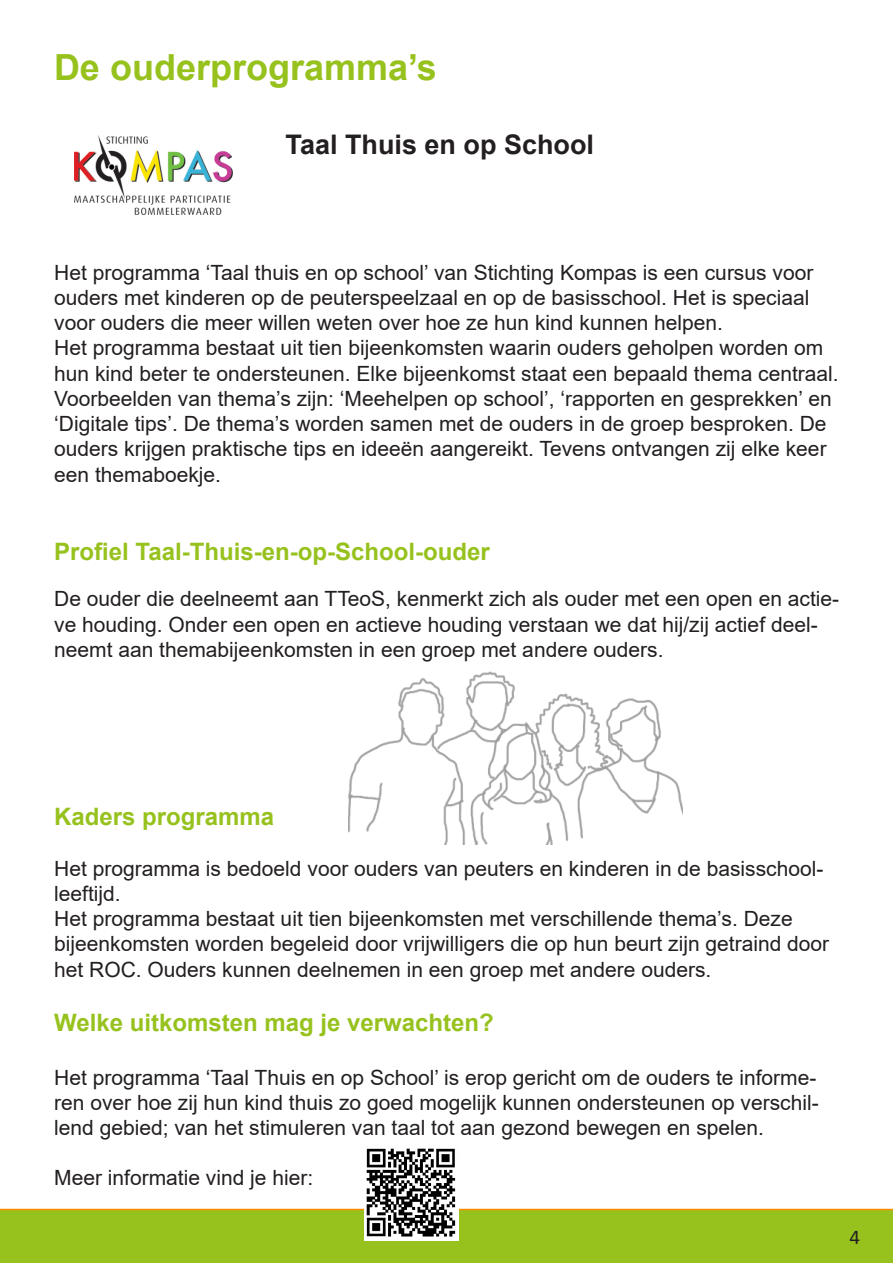
<style>
.page{position:relative;width:893px;height:1263px;background:#fff}
.page>*{position:absolute;margin:0;border:0;box-sizing:border-box;transform-origin:0 0}
.t1{font:700 36px "Arial";color:#97c21e}
.t2{font:700 27px "Arial";color:#231f20}
.t3{font:700 24px "Arial";color:#97c21e}
.t4{font:21px/25.2px "Arial";color:#231f20}
.t5{font:21px "Calibri";color:#231f20}
</style>
<div class="page">
<div style="left:0;top:1209px;width:893px;height:54px;background:#97c21e"></div>
<img style="left:74px;top:135px;width:158px;height:79px">
<img style="left:349px;top:671px;width:333px;height:173px">
<img style="left:365px;top:1148px;width:93px;height:92px">
<p class="t1" style="left:54px;top:42px;width:384px">De ouderprogramma’s</p>
<p class="t2" style="left:286px;top:126px;width:310px">Taal Thuis en op School</p>
<p class="t4" style="left:54px;top:260px;width:761px">Het programma ‘Taal thuis en op school’ van Stichting Kompas is een cursus voor ouders met kinderen op de peuterspeelzaal en op de basisschool. Het is speciaal voor ouders die meer willen weten over hoe ze hun kind kunnen helpen.</p>
<p class="t4" style="left:54px;top:335px;width:786px">Het programma bestaat uit tien bijeenkomsten waarin ouders geholpen worden om hun kind beter te ondersteunen. Elke bijeenkomst staat een bepaald thema centraal.<br>Voorbeelden van thema’s zijn: ‘Meehelpen op school’, ‘rapporten en gesprekken’ en ‘Digitale tips’. De thema’s worden samen met de ouders in de groep besproken. De ouders krijgen praktische tips en ideeën aangereikt. Tevens ontvangen zij elke keer een themaboekje.</p>
<p class="t3" style="left:54px;top:534px;width:437px">Profiel Taal-Thuis-en-op-School-ouder</p>
<p class="t4" style="left:54px;top:586px;width:786px">De ouder die deelneemt aan TTeoS, kenmerkt zich als ouder met een open en actie&shy;ve houding. Onder een open en actieve houding verstaan we dat hij/zij actief deel&shy;neemt aan themabijeenkomsten in een groep met andere ouders.</p>
<p class="t3" style="left:54px;top:800px;width:222px">Kaders programma</p>
<p class="t4" style="left:54px;top:856px;width:771px">Het programma is bedoeld voor ouders van peuters en kinderen in de basisschool&shy;leeftijd.</p>
<p class="t4" style="left:54px;top:906px;width:776px">Het programma bestaat uit tien bijeenkomsten met verschillende thema’s. Deze bijeenkomsten worden begeleid door vrijwilligers die op hun beurt zijn getraind door het ROC. Ouders kunnen deelnemen in een groep met andere ouders.</p>
<p class="t3" style="left:54px;top:1005px;width:441px">Welke uitkomsten mag je verwachten?</p>
<p class="t4" style="left:54px;top:1064px;width:766px;text-align:justify">Het programma ‘Taal Thuis en op School’ is erop gericht om de ouders te informe&shy;ren over hoe zij hun kind thuis zo goed mogelijk kunnen ondersteunen op verschil&shy;lend gebied; van het stimuleren van taal tot aan gezond bewegen en spelen.</p>
<p class="t4" style="left:54px;top:1165px;width:261px">Meer informatie vind je hier:</p>
<p class="t5" style="left:849px;top:1222px;width:12px">4</p>
</div>
